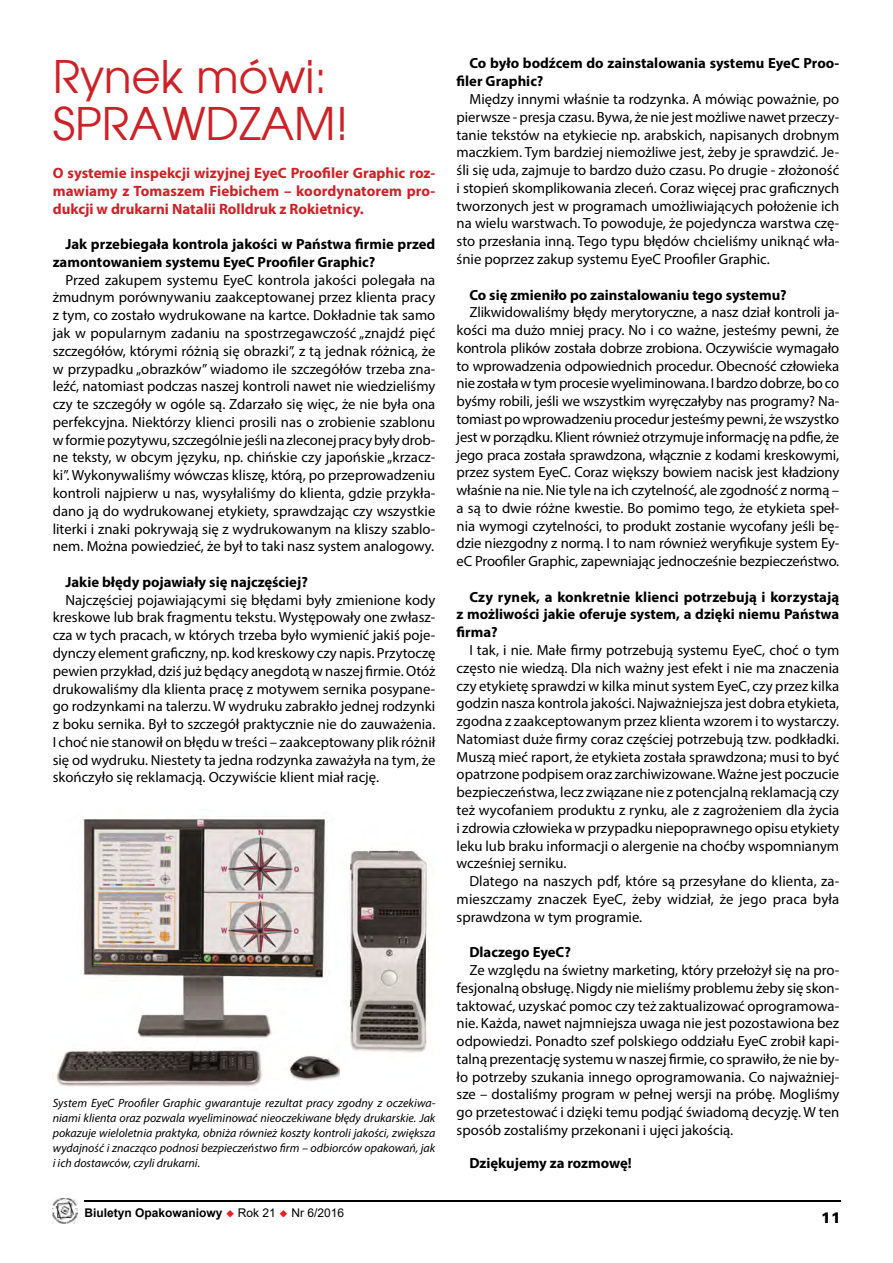
<style>
.page{position:relative;width:893px;height:1263px;background:#fff}
.page>*{position:absolute;margin:0;border:0;box-sizing:border-box;transform-origin:0 0}
.t1{font:45px/46.5px "Avalon";color:#ce2126}
.t2{font:700 15px/17.9px "Myriad Pro";color:#ce2126;text-align:justify}
.t3{font:15px "USA Black";color:#000}
.t4{font:14.7px/17.7px "Myriad Pro";color:#000;text-align:justify}
.t5{font:700 14.7px/17.7px "Myriad Pro";color:#000}
.t6{font:italic 12px/15px "Myriad Pro";color:#000;text-align:justify}
.t7{font:700 12px "Arial";color:#000}
.s1{color:#ed1d24}
.s2{font-weight:400}
</style>
<div class="page">
<hr style="left:84px;top:1201px;width:757px;height:1px;background:#000">
<img style="left:53px;top:1198px;width:25px;height:25px">
<img style="left:56px;top:816px;width:371px;height:271px">
<h1 class="t1" style="left:53px;top:53px;width:297px">Rynek mówi:<br>SPRAWDZAM!</h1>
<p class="t2" style="left:53px;top:166px;width:384px">O systemie inspekcji wizyjnej EyeC Proofiler Graphic roz&shy;mawiamy z Tomaszem Fiebichem – koordynatorem pro&shy;dukcji w drukarni Natalii Rolldruk z Rokietnicy.</p>
<p class="t5" style="left:53px;top:237px;width:384px;text-indent:13px">Jak przebiegała kontrola jakości w Państwa firmie przed zamontowaniem systemu EyeC Proofiler Graphic?</p>
<p class="t4" style="left:53px;top:272px;width:384px;text-indent:13px">Przed zakupem systemu EyeC kontrola jakości polegała na żmudnym porównywaniu zaakceptowanej przez klienta pracy z tym, co zostało wydrukowane na kartce. Dokładnie tak samo jak w popularnym zadaniu na spostrzegawczość „znajdź pięć szczegółów, którymi różnią się obrazki”, z tą jednak różnicą, że w przypadku „obrazków” wiadomo ile szczegółów trzeba zna&shy;leźć, natomiast podczas naszej kontroli nawet nie wiedzieliśmy czy te szczegóły w ogóle są. Zdarzało się więc, że nie była ona perfekcyjna. Niektórzy klienci prosili nas o zrobienie szablonu w formie pozytywu, szczególnie jeśli na zleconej pracy były drob&shy;ne teksty, w obcym języku, np. chińskie czy japońskie „krzacz&shy;ki”. Wykonywaliśmy wówczas kliszę, którą, po przeprowadzeniu kontroli najpierw u nas, wysyłaliśmy do klienta, gdzie przykła&shy;dano ją do wydrukowanej etykiety, sprawdzając czy wszystkie literki i znaki pokrywają się z wydrukowanym na kliszy szablo&shy;nem. Można powiedzieć, że był to taki nasz system analogowy.</p>
<p class="t5" style="left:65px;top:574px;width:244px">Jakie błędy pojawiały się najczęściej?</p>
<p class="t4" style="left:53px;top:592px;width:384px;text-indent:13px">Najczęściej pojawiającymi się błędami były zmienione kody kreskowe lub brak fragmentu tekstu. Występowały one zwłasz&shy;cza w tych pracach, w których trzeba było wymienić jakiś poje&shy;dynczy element graficzny, np. kod kreskowy czy napis. Przytoczę pewien przykład, dziś już będący anegdotą w naszej firmie. Otóż drukowaliśmy dla klienta pracę z motywem sernika posypane&shy;go rodzynkami na talerzu. W wydruku zabrakło jednej rodzynki z boku sernika. Był to szczegół praktycznie nie do zauważenia.<br>I choć nie stanowił on błędu w treści – zaakceptowany plik różnił się od wydruku. Niestety ta jedna rodzynka zaważyła na tym, że skończyło się reklamacją. Oczywiście klient miał rację.</p>
<p class="t6" style="left:53px;top:1097px;width:384px">System EyeC Proofiler Graphic gwarantuje rezultat pracy zgodny z oczekiwa&shy;niami klienta oraz pozwala wyeliminować nieoczekiwane błędy drukarskie. Jak pokazuje wieloletnia praktyka, obniża również koszty kontroli jakości, zwiększa wydajność i znacząco podnosi bezpieczeństwo firm – odbiorców opakowań, jak i ich dostawców, czyli drukarni.</p>
<p class="t7" style="left:84px;top:1206px;width:261px">Biuletyn Opakowaniowy <span class="s1">◆</span> <span class="s2">Rok 21</span> <span class="s1">◆</span> <span class="s2">Nr 6/2016</span></p>
<p class="t5" style="left:457px;top:56px;width:384px;text-indent:13px">Co było bodźcem do zainstalowania systemu EyeC Proo&shy;filer Graphic?</p>
<p class="t4" style="left:457px;top:92px;width:384px;text-indent:13px">Między innymi właśnie ta rodzynka. A mówiąc poważnie, po pierwsze - presja czasu. Bywa, że nie jest możliwe nawet przeczy&shy;tanie tekstów na etykiecie np. arabskich, napisanych drobnym maczkiem. Tym bardziej niemożliwe jest, żeby je sprawdzić. Je&shy;śli się uda, zajmuje to bardzo dużo czasu. Po drugie - złożoność i stopień skomplikowania zleceń. Coraz więcej prac graficznych tworzonych jest w programach umożliwiających położenie ich na wielu warstwach. To powoduje, że pojedyncza warstwa czę&shy;sto przesłania inną. Tego typu błędów chcieliśmy uniknąć wła&shy;śnie poprzez zakup systemu EyeC Proofiler Graphic.</p>
<p class="t5" style="left:469px;top:287px;width:319px">Co się zmieniło po zainstalowaniu tego systemu?</p>
<p class="t4" style="left:457px;top:305px;width:384px;text-indent:13px">Zlikwidowaliśmy błędy merytoryczne, a nasz dział kontroli ja&shy;kości ma dużo mniej pracy. No i co ważne, jesteśmy pewni, że kontrola plików została dobrze zrobiona. Oczywiście wymagało to wprowadzenia odpowiednich procedur. Obecność człowieka nie została w tym procesie wyeliminowana. I bardzo dobrze, bo co byśmy robili, jeśli we wszystkim wyręczałyby nas programy? Na&shy;tomiast po wprowadzeniu procedur jesteśmy pewni, że wszystko jest w porządku. Klient również otrzymuje informację na pdfie, że jego praca została sprawdzona, włącznie z kodami kreskowymi, przez system EyeC. Coraz większy bowiem nacisk jest kładziony właśnie na nie. Nie tyle na ich czytelność, ale zgodność z normą – a są to dwie różne kwestie. Bo pomimo tego, że etykieta speł&shy;nia wymogi czytelności, to produkt zostanie wycofany jeśli bę&shy;dzie niezgodny z normą. I to nam również weryfikuje system Ey&shy;eC Proofiler Graphic, zapewniając jednocześnie bezpieczeństwo.</p>
<p class="t5" style="left:457px;top:589px;width:384px;text-align:justify;text-indent:13px">Czy rynek, a konkretnie klienci potrzebują i korzystają z możliwości jakie oferuje system, a dzięki niemu Państwa firma?</p>
<p class="t4" style="left:457px;top:643px;width:384px;text-indent:13px">I tak, i nie. Małe firmy potrzebują systemu EyeC, choć o tym często nie wiedzą. Dla nich ważny jest efekt i nie ma znaczenia czy etykietę sprawdzi w kilka minut system EyeC, czy przez kilka godzin nasza kontrola jakości. Najważniejsza jest dobra etykieta, zgodna z zaakceptowanym przez klienta wzorem i to wystarczy.<br>Natomiast duże firmy coraz częściej potrzebują tzw. podkładki.<br>Muszą mieć raport, że etykieta została sprawdzona; musi to być opatrzone podpisem oraz zarchiwizowane. Ważne jest poczucie bezpieczeństwa, lecz związane nie z potencjalną reklamacją czy też wycofaniem produktu z rynku, ale z zagrożeniem dla życia i zdrowia człowieka w przypadku niepoprawnego opisu etykiety leku lub braku informacji o alergenie na choćby wspomnianym wcześniej serniku.</p>
<p class="t4" style="left:457px;top:874px;width:384px;text-indent:13px">Dlatego na naszych pdf, które są przesyłane do klienta, za&shy;mieszczamy znaczek EyeC, żeby widział, że jego praca była sprawdzona w tym programie.</p>
<p class="t5" style="left:469px;top:945px;width:103px">Dlaczego EyeC?</p>
<p class="t4" style="left:457px;top:963px;width:384px;text-indent:13px">Ze względu na świetny marketing, który przełożył się na pro&shy;fesjonalną obsługę. Nigdy nie mieliśmy problemu żeby się skon&shy;taktować, uzyskać pomoc czy też zaktualizować oprogramowa&shy;nie. Każda, nawet najmniejsza uwaga nie jest pozostawiona bez odpowiedzi. Ponadto szef polskiego oddziału EyeC zrobił kapi&shy;talną prezentację systemu w naszej firmie, co sprawiło, że nie by&shy;ło potrzeby szukania innego oprogramowania. Co najważniej&shy;sze – dostaliśmy program w pełnej wersji na próbę. Mogliśmy go przetestować i dzięki temu podjąć świadomą decyzję. W ten sposób zostaliśmy przekonani i ujęci jakością.</p>
<p class="t5" style="left:469px;top:1155px;width:164px">Dziękujemy za rozmowę!</p>
<p class="t3" style="left:821px;top:1209px;width:22px">11</p>
</div>
